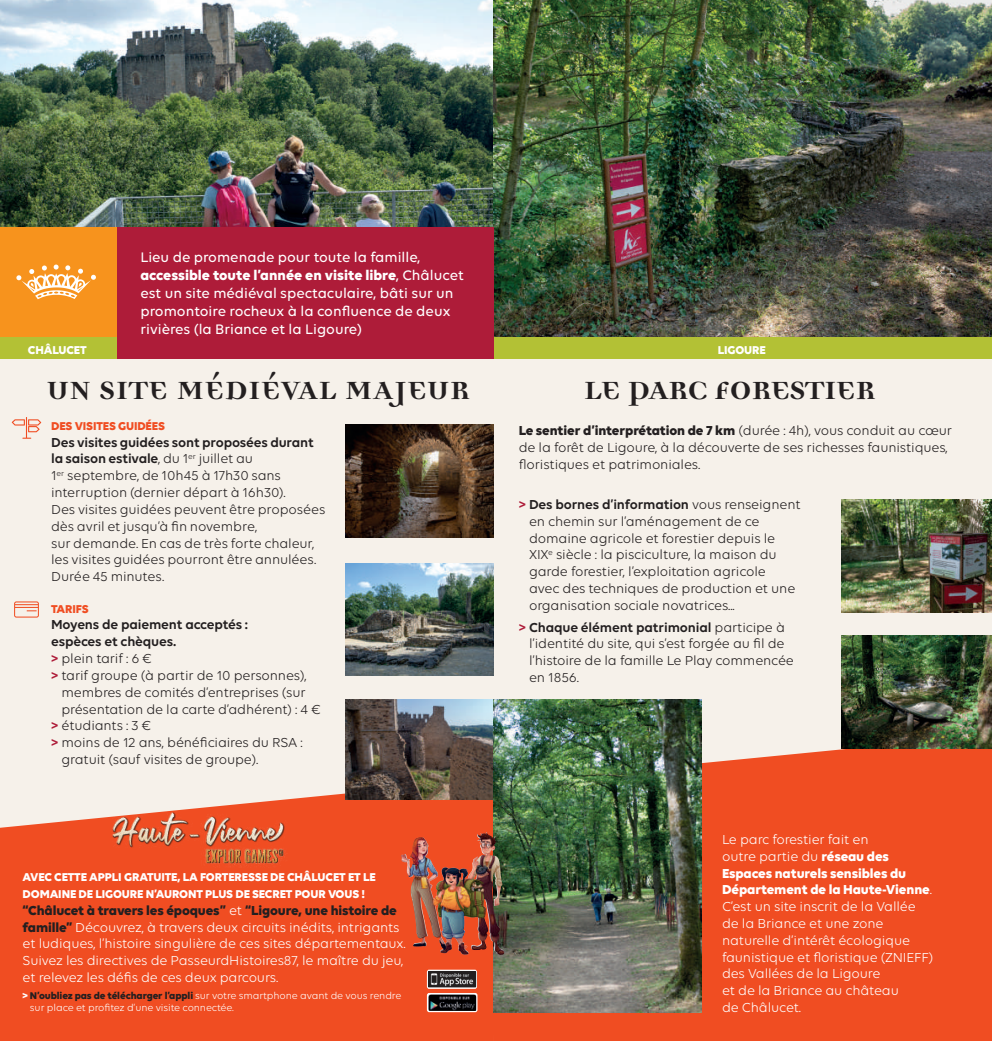
<style>
.page{position:relative;width:992px;height:1041px;background:#fff}
.page>*{position:absolute;margin:0;border:0;box-sizing:border-box;transform-origin:0 0}
.t1{font:700 40.25px "Democratica";letter-spacing:-.01em;color:#231f20}
.t2{font:700 40.25px "Democratica";letter-spacing:-.03em;color:#231f20}
.t3{font:500 14.88px/17.8px "Volte";color:#fff}
.t4{font:14px/16.8px "Volte";letter-spacing:-.01em;color:#231f20}
.t5{font:14px/16.8px "Volte";letter-spacing:-.01em;color:#fff}
.t6{font:600 14px "Volte";letter-spacing:-.01em;color:#231f20}
.t7{font:700 12.25px/16.8px "Volte";letter-spacing:-.01em;color:#fff}
.t8{font:700 12.25px "Volte";letter-spacing:-.01em;color:#f04d22}
.t9{font:10.5px/12.2px "Volte";letter-spacing:-.01em;color:#fff}
.s1{font-weight:700}
.s2{font-weight:600}
.s3{font-weight:600;color:#ae1c39}
.s4{font-weight:700;color:#231f20}
</style>
<div class="page">
<div style="left:0;top:0;width:992px;height:1040px;background:#f6f1ea"></div>
<img style="left:0;top:0;width:494px;height:227px">
<img style="left:494px;top:0;width:498px;height:337px">
<div style="left:117px;top:227px;width:377px;height:132px;background:#ae1c39"></div>
<svg style="left:0;top:793px;width:487px;height:247px;background:#ea552d"></svg>
<div style="left:487px;top:747px;width:505px;height:293px;background:#f04d22"></div>
<div style="left:0;top:227px;width:117px;height:119px;background:#f7931d"></div>
<svg style="left:16px;top:264px;width:80px;height:35px"></svg>
<div style="left:0;top:337px;width:117px;height:22px;background:#b3c135"></div>
<div style="left:494px;top:337px;width:498px;height:22px;background:#b3c135"></div>
<svg style="left:427px;top:969px;width:50px;height:19px"></svg>
<img style="left:428px;top:970px;width:48px;height:17px">
<svg style="left:427px;top:992px;width:50px;height:19px"></svg>
<img style="left:428px;top:993px;width:48px;height:17px">
<svg style="left:12px;top:417px;width:29px;height:21px"></svg>
<svg style="left:14px;top:601px;width:25px;height:16px"></svg>
<img style="left:345px;top:425px;width:149px;height:112px">
<img style="left:841px;top:499px;width:151px;height:113px">
<img style="left:841px;top:635px;width:151px;height:112px">
<img style="left:345px;top:563px;width:149px;height:112px">
<img style="left:345px;top:699px;width:149px;height:99px">
<img style="left:494px;top:699px;width:208px;height:312px">
<img style="left:101px;top:800px;width:199px;height:67px">
<img style="left:477px;top:831px;width:9px;height:17px">
<svg style="left:989px;top:1035px;width:3px;height:6px"></svg>
<p class="t3" style="left:140px;top:248px;width:325px">Lieu de promenade pour toute la famille, <span class="s1">accessible toute l’année en visite libre</span>, Châlucet est un site médiéval spectaculaire, bâti sur un promontoire rocheux à la confluence de deux rivières (la Briance et la Ligoure)</p>
<p class="t7" style="left:28px;top:340px;width:60px">CHÂLUCET</p>
<p class="t7" style="left:718px;top:340px;width:50px">LIGOURE</p>
<h1 class="t1" style="left:46px;top:369px;width:425px">UN SITE MÉDIÉVAL MAJEUR</h1>
<h1 class="t2" style="left:583px;top:369px;width:294px">LE PARC FORESTIER</h1>
<p class="t8" style="left:51px;top:418px;width:115px">DES VISITES GUIDÉES</p>
<p class="t4" style="left:51px;top:433px;width:276px"><span class="s2">Des visites guidées sont proposées durant la saison estivale</span>, du 1<sup>er</sup> juillet au<br>1<sup>er</sup> septembre, de 10h45 à 17h30 sans interruption (dernier départ à 16h30).<br>Des visites guidées peuvent être proposées dès avril et jusqu’à fin novembre,<br>sur demande. En cas de très forte chaleur, les visites guidées pourront être annulées.<br>Durée 45 minutes.</p>
<p class="t8" style="left:51px;top:601px;width:39px">TARIFS</p>
<p class="t6" style="left:51px;top:616px;width:199px">Moyens de paiement acceptés :</p>
<p class="t6" style="left:51px;top:633px;width:127px">espèces et chèques.</p>
<p class="t4" style="left:51px;top:649px;width:102px"><span class="s3">&gt;</span> plein tarif : 6 €</p>
<p class="t4" style="left:51px;top:666px;width:257px"><span class="s3">&gt;</span> tarif groupe (à partir de 10 personnes),</p>
<p class="t4" style="left:62px;top:683px;width:246px">membres de comités d’entreprises (sur</p>
<p class="t4" style="left:62px;top:700px;width:261px">présentation de la carte d’adhérent) : 4 €</p>
<p class="t4" style="left:51px;top:717px;width:101px"><span class="s3">&gt;</span> étudiants : 3 €</p>
<p class="t4" style="left:51px;top:733px;width:253px"><span class="s3">&gt;</span> moins de 12 ans, bénéficiaires du RSA :</p>
<p class="t4" style="left:62px;top:750px;width:199px">gratuit (sauf visites de groupe).</p>
<p class="t7" style="left:23px;top:868px;width:355px">AVEC CETTE APPLI GRATUITE, LA FORTERESSE DE CHÂLUCET ET LE<br>DOMAINE DE LIGOURE N’AURONT PLUS DE SECRET POUR VOUS !</p>
<p class="t5" style="left:23px;top:901px;width:385px"><span class="s4">“Châlucet à travers les époques”</span> et <span class="s4">“Ligoure, une histoire de famille”</span> Découvrez, à travers deux circuits inédits, intrigants et ludiques, l’histoire singulière de ces sites départementaux.<br>Suivez les directives de PasseurdHistoires87, le maître du jeu, et relevez les défis de ces deux parcours.</p>
<p class="t9" style="left:30px;top:989px;width:373px;text-indent:-7px"><span class="s1">&gt;</span> <span class="s4">N’oubliez pas de télécharger l’appli</span> sur votre smartphone avant de vous rendre sur place et profitez d’une visite connectée.</p>
<p class="t4" style="left:519px;top:422px;width:435px"><span class="s1">Le sentier d’interprétation de 7 km</span> (durée : 4h), vous conduit au cœur de la forêt de Ligoure, à la découverte de ses richesses faunistiques, floristiques et patrimoniales.</p>
<p class="t4" style="left:529px;top:495px;width:273px;text-indent:-10px"><span class="s3">&gt;</span> <span class="s2">Des bornes d’information</span> vous renseignent en chemin sur l’aménagement de ce domaine agricole et forestier depuis le XIX<sup>e</sup> siècle : la pisciculture, la maison du garde forestier, l’exploitation agricole<br>avec des techniques de production et une organisation sociale novatrices...</p>
<p class="t4" style="left:529px;top:618px;width:266px;text-indent:-10px"><span class="s3">&gt;</span> <span class="s2">Chaque élément patrimonial</span> participe à l’identité du site, qui s’est forgée au fil de l’histoire de la famille Le Play commencée en 1856.</p>
<p class="t5" style="left:722px;top:830px;width:213px">Le parc forestier fait en<br>outre partie du <span class="s1">réseau des<br>Espaces naturels sensibles du<br>Département de la Haute-Vienne</span>.<br>C’est un site inscrit de la Vallée de la Briance et une zone naturelle d’intérêt écologique faunistique et floristique (ZNIEFF) des Vallées de la Ligoure<br>et de la Briance au château<br>de Châlucet.</p>
</div>
